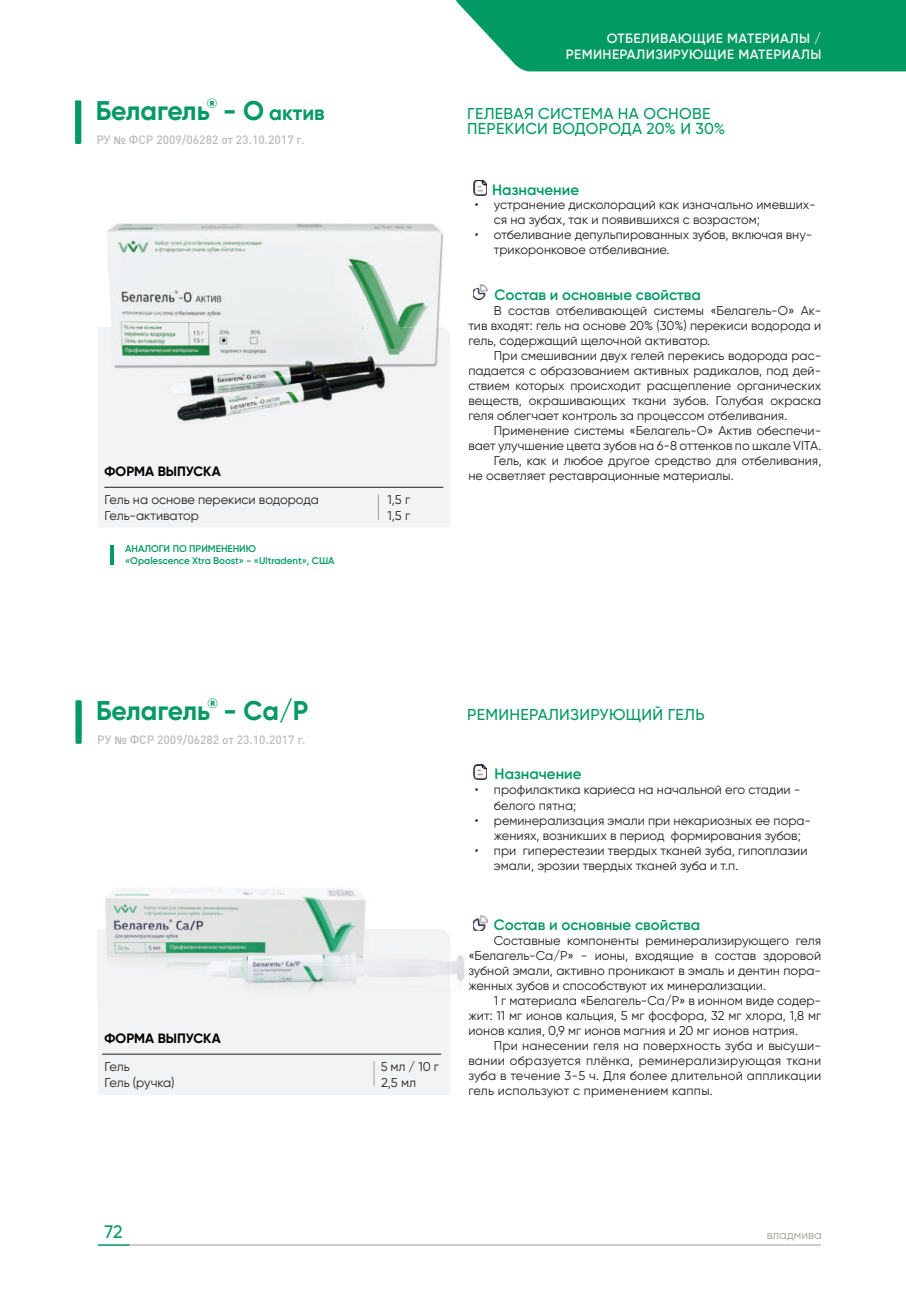
<style>
.page{position:relative;width:906px;height:1289px;background:#fff}
.page>*{position:absolute;margin:0;border:0;box-sizing:border-box;transform-origin:0 0}
.t1{font:700 27px "Gilroy";color:#009a62}
.t2{font:500 18px "Gilroy";color:#009a62}
.t3{font:500 15.75px/15px "Gilroy";letter-spacing:.02em;color:#009a62}
.t4{font:600 15px "Gilroy";color:#009a62}
.t5{font:600 13.5px/16.2px "Gilroy";letter-spacing:.03em;color:#f2f3f4;text-align:right}
.t6{font:700 13.5px "Gilroy";color:#000}
.t7{font:700 13.5px "Gilroy";color:#009a62}
.t8{font:12.75px/15px "Gilroy";color:#231f20;text-align:justify}
.t9{font:12.75px "Gilroy";letter-spacing:-.02em;color:#231f20}
.t10{font:500 12px "DIN Pro";color:#bcbcbb}
.t11{font:12px "Gilroy";color:#a09f9c}
.t12{font:600 9.75px/11.7px "Gilroy";color:#009a62}
.s1{font-size:21px}
.s2{font-family:"Calibri";font-weight:700}
</style>
<div class="page">
<svg style="left:456px;top:0;width:450px;height:71px;background:#12a16d"></svg>
<hr style="left:126px;top:1244px;width:695px;height:1px;background:#a09e9b">
<hr style="left:98px;top:1244px;width:31px;height:1px;background:#009a62">
<div style="left:98px;top:327px;width:352px;height:200px;background:#f2f3f4"></div>
<div style="left:98px;top:1001px;width:352px;height:94px;background:#f2f3f4"></div>
<img style="left:97px;top:888px;width:84px;height:67px">
<img style="left:181px;top:888px;width:185px;height:41px">
<img style="left:97px;top:955px;width:1px;height:46px">
<img style="left:450px;top:955px;width:15px;height:30px">
<img style="left:98px;top:929px;width:352px;height:72px">
<svg style="left:468px;top:955px;width:2px;height:35px"></svg>
<img style="left:107px;top:223px;width:292px;height:104px">
<img style="left:399px;top:223px;width:45px;height:104px">
<img style="left:99px;top:327px;width:350px;height:99px">
<svg style="left:75px;top:100px;width:6px;height:44px"></svg>
<svg style="left:75px;top:700px;width:7px;height:43px"></svg>
<svg style="left:378px;top:494px;width:1px;height:26px"></svg>
<svg style="left:374px;top:1061px;width:1px;height:25px"></svg>
<hr style="left:104px;top:487px;width:339px;height:1px;background:#231f20">
<hr style="left:102px;top:1053px;width:339px;height:1px;background:#231f20">
<svg style="left:474px;top:180px;width:13px;height:15px"></svg>
<svg style="left:474px;top:764px;width:13px;height:15px"></svg>
<img style="left:473px;top:285px;width:14px;height:14px">
<img style="left:473px;top:916px;width:14px;height:14px">
<hr style="left:110px;top:545px;width:4px;height:20px;background:#009a62">
<p class="t7" style="left:207px;top:97px;width:12px">®</p>
<h1 class="t1" style="left:96px;top:94px;width:230px">Белагель - О <span class="s1">актив</span></h1>
<p class="t10" style="left:96px;top:133px;width:210px">РУ <span class="s2">№</span> ФСР 2009/06282 от 23.10.2017 г.</p>
<p class="t6" style="left:105px;top:462px;width:118px">ФОРМА ВЫПУСКА</p>
<p class="t8" style="left:105px;top:492px;width:216px">Гель на основе перекиси водорода</p>
<p class="t8" style="left:387px;top:492px;width:24px">1,5 г</p>
<p class="t8" style="left:105px;top:507px;width:96px">Гель-активатор</p>
<p class="t8" style="left:387px;top:507px;width:24px">1,5 г</p>
<p class="t12" style="left:125px;top:543px;width:211px">АНАЛОГИ ПО ПРИМЕНЕНИЮ<br>«Opalescence Xtra Boost» - «Ultradent», США</p>
<p class="t5" style="left:566px;top:30px;width:257px">ОТБЕЛИВАЮЩИЕ МАТЕРИАЛЫ /<br>РЕМИНЕРАЛИЗИРУЮЩИЕ МАТЕРИАЛЫ</p>
<p class="t3" style="left:467px;top:106px;width:260px">ГЕЛЕВАЯ СИСТЕМА НА ОСНОВЕ<br>ПЕРЕКИСИ ВОДОРОДА 20% И 30%</p>
<p class="t4" style="left:492px;top:180px;width:88px">Назначение</p>
<p class="t8" style="left:494px;top:197px;width:323px;text-indent:-19px">• устранение дисколораций как изначально имевших&shy;ся на зубах, так и появившихся с возрастом;</p>
<p class="t8" style="left:494px;top:227px;width:320px;text-indent:-19px">• отбеливание депульпированных зубов, включая вну&shy;трикоронковое отбеливание.</p>
<p class="t4" style="left:494px;top:285px;width:208px">Состав и основные свойства</p>
<p class="t8" style="left:468px;top:303px;width:354px;text-indent:26px">В состав отбеливающей системы «Белагель-О» Ак&shy;тив входят: гель на основе 20% (30%) перекиси водорода и гель, содержащий щелочной активатор.</p>
<p class="t8" style="left:468px;top:348px;width:354px;text-indent:26px">При смешивании двух гелей перекись водорода рас&shy;падается с образованием активных радикалов, под дей&shy;ствием которых происходит расщепление органических веществ, окрашивающих ткани зубов. Голубая окраска геля облегчает контроль за процессом отбеливания.</p>
<p class="t8" style="left:494px;top:423px;width:329px">Применение системы «Белагель-О» Актив обеспечи-</p>
<p class="t8" style="left:468px;top:438px;width:354px">вает улучшение цвета зубов на 6-8 оттенков по шкале VITA.</p>
<p class="t8" style="left:494px;top:453px;width:329px">Гель, как и любое другое средство для отбеливания,</p>
<p class="t8" style="left:468px;top:468px;width:267px">не осветляет реставрационные материалы.</p>
<p class="t7" style="left:207px;top:696px;width:12px">®</p>
<h1 class="t1" style="left:96px;top:693px;width:214px">Белагель - Са/Р</h1>
<p class="t10" style="left:97px;top:733px;width:210px">РУ <span class="s2">№</span> ФСР 2009/06282 от 23.10.2017 г.</p>
<p class="t6" style="left:105px;top:1029px;width:118px">ФОРМА ВЫПУСКА</p>
<p class="t8" style="left:105px;top:1059px;width:27px">Гель</p>
<p class="t8" style="left:381px;top:1059px;width:60px">5 мл / 10 г</p>
<p class="t9" style="left:105px;top:1074px;width:72px">Гель (ручка)</p>
<p class="t8" style="left:381px;top:1074px;width:36px">2,5 мл</p>
<p class="t3" style="left:467px;top:706px;width:239px">РЕМИНЕРАЛИЗИРУЮЩИЙ ГЕЛЬ</p>
<p class="t4" style="left:494px;top:765px;width:88px">Назначение</p>
<p class="t8" style="left:494px;top:782px;width:308px;text-indent:-19px">• профилактика кариеса на начальной его стадии - белого пятна;</p>
<p class="t8" style="left:494px;top:812px;width:319px;text-indent:-19px">• реминерализация эмали при некариозных ее пора&shy;жениях, возникших в период формирования зубов;</p>
<p class="t8" style="left:494px;top:842px;width:315px;text-indent:-19px">• при гиперестезии твердых тканей зуба, гипоплазии эмали, эрозии твердых тканей зуба и т.п.</p>
<p class="t4" style="left:494px;top:915px;width:208px">Состав и основные свойства</p>
<p class="t8" style="left:468px;top:932px;width:354px;text-indent:26px">Составные компоненты реминерализирующего геля «Белагель-Са/Р» - ионы, входящие в состав здоровой зубной эмали, активно проникают в эмаль и дентин пора&shy;женных зубов и способствуют их минерализации.</p>
<p class="t8" style="left:468px;top:992px;width:354px;text-indent:26px">1 г материала «Белагель-Са/Р» в ионном виде содер&shy;жит: 11 мг ионов кальция, 5 мг фосфора, 32 мг хлора, 1,8 мг ионов калия, 0,9 мг ионов магния и 20 мг ионов натрия.</p>
<p class="t8" style="left:468px;top:1037px;width:354px;text-indent:26px">При нанесении геля на поверхность зуба и высуши&shy;вании образуется плёнка, реминерализирующая ткани зуба в течение 3-5 ч. Для более длительной аппликации гель используют с применением каппы.</p>
<h2 class="t2" style="left:105px;top:1220px;width:20px">72</h2>
<p class="t11" style="left:767px;top:1227px;width:56px">владмива</p>
</div>
